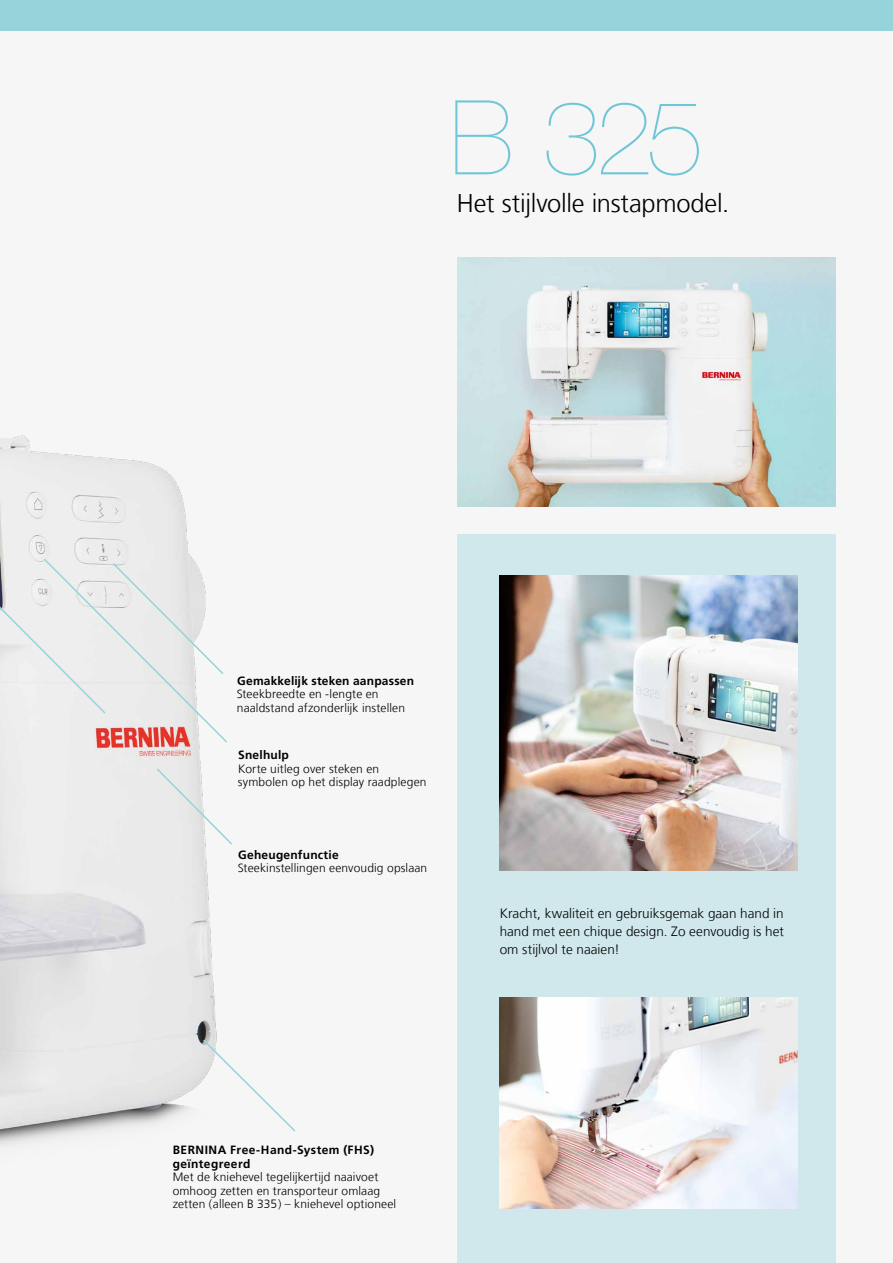
<style>
.page{position:relative;width:893px;height:1263px;background:#f6f6f6}
.page>*{position:absolute;margin:0;border:0;box-sizing:border-box;transform-origin:0 0}
.t1{font:200 103.5px "Helvetica Neue LT Std";color:#6ec6d7}
.t2{font:300 25.5px "Frutiger LT Com";letter-spacing:-.01em;color:#000}
.t3{font:300 13.5px/18px "Frutiger LT Com";color:#000;text-align:justify}
.t4{font:300 12px/13.5px "Frutiger LT Com";letter-spacing:.015em;color:#000}
.t5{font:700 12px/13.5px "Frutiger LT Com";letter-spacing:.02em;color:#000}
</style>
<div class="page">
<img style="left:0;top:435px;width:217px;height:710px">
<div style="left:457px;top:534px;width:378px;height:729px;background:#d0e8eb"></div>
<img style="left:500px;top:576px;width:297px;height:295px">
<svg style="left:155px;top:767px;width:77px;height:79px"></svg>
<svg style="left:202px;top:1038px;width:94px;height:95px"></svg>
<svg style="left:0;top:557px;width:227px;height:187px"></svg>
<img style="left:500px;top:997px;width:297px;height:212px">
<img style="left:457px;top:257px;width:378px;height:249px">
<div style="left:0;top:0;width:893px;height:31px;background:#97d3db"></div>
<h1 class="t1" style="left:450px;top:78px;width:255px">B 325</h1>
<h2 class="t2" style="left:457px;top:188px;width:274px">Het stijlvolle instapmodel.</h2>
<p class="t5" style="left:237px;top:674px;width:179px">Gemakkelijk steken aanpassen</p>
<p class="t4" style="left:237px;top:687px;width:170px">Steekbreedte en -lengte en naaldstand afzonderlijk instellen</p>
<p class="t5" style="left:238px;top:748px;width:52px">Snelhulp</p>
<p class="t4" style="left:238px;top:762px;width:190px">Korte uitleg over steken en symbolen op het display raadplegen</p>
<p class="t5" style="left:238px;top:848px;width:102px">Geheugenfunctie</p>
<p class="t4" style="left:238px;top:862px;width:191px">Steekinstellingen eenvoudig opslaan</p>
<p class="t3" style="left:500px;top:904px;width:286px">Kracht, kwaliteit en gebruiksgemak gaan hand in hand met een chique design. Zo eenvoudig is het om stijlvol te naaien!</p>
<p class="t5" style="left:173px;top:1143px;width:203px">BERNINA Free-Hand-System (FHS) geïntegreerd</p>
<p class="t4" style="left:173px;top:1170px;width:225px">Met de kniehevel tegelijkertijd naaivoet omhoog zetten en transporteur omlaag zetten (alleen B 335) – kniehevel optioneel</p>
</div>
